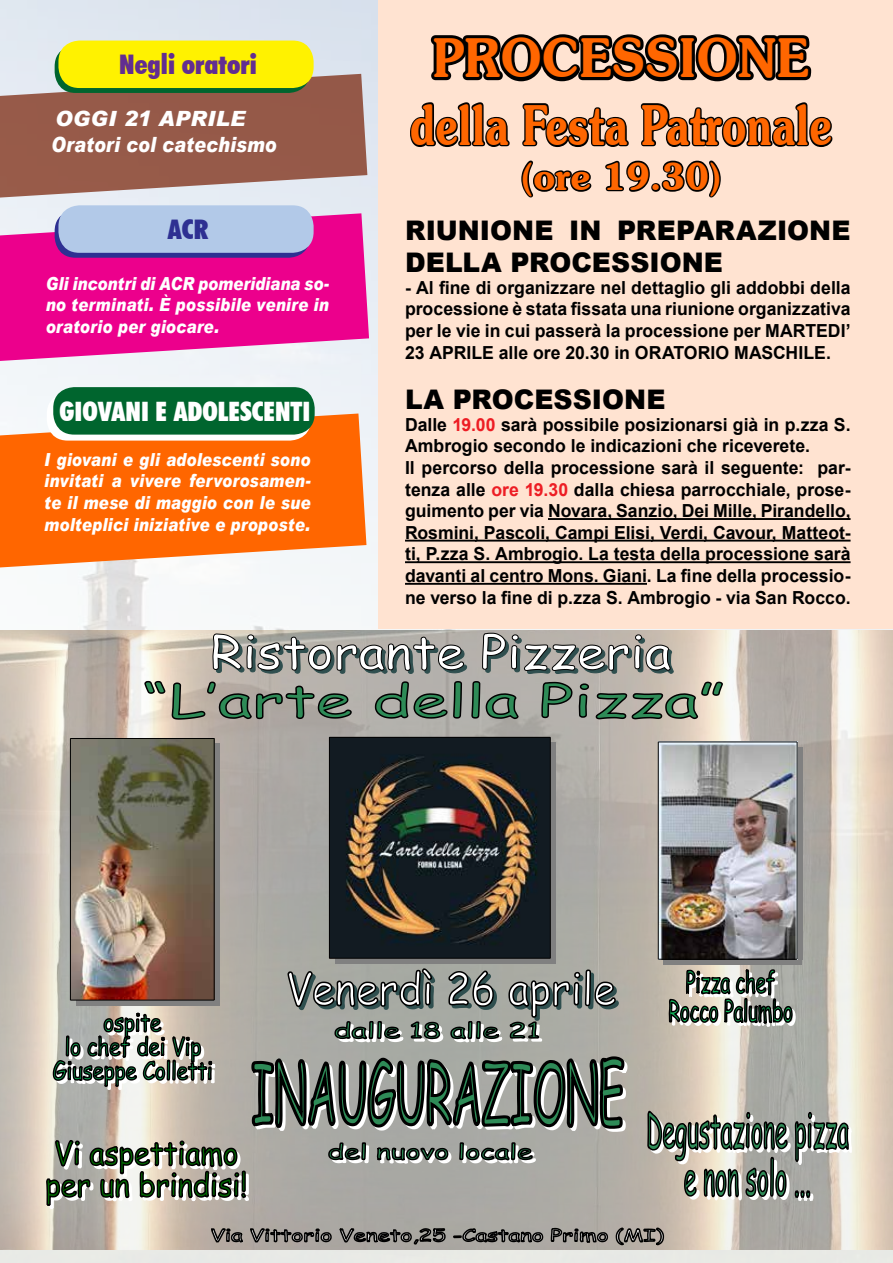
<style>
.page{position:relative;width:893px;height:1263px;background:#fff}
.page>*{position:absolute;margin:0;border:0;box-sizing:border-box;transform-origin:0 0}
.t1{font:600 55.5px "Souvenir IT Cby BT";color:#f60;scale:.75 1}
.t2{font:600 54px "Souvenir IT Cby BT";color:#f60;scale:.9 1}
.t3{font:600 37.5px "Souvenir IT Cby BT";color:#f60}
.t4{font:900 27px/32.4px "Arial";color:#000}
.t5{font:900 condensed 27px "Futura BT";color:#622d91}
.t6{font:900 condensed 27px "Futura BT";color:#2e3092}
.t7{font:900 condensed 26.7px "Futura BT";color:#fff}
.t8{font:italic 900 21px/25.3px "Arial";letter-spacing:.01em;color:#fff}
.t9{font:700 18px/21.6px "Arial";color:#000;text-align:justify}
.t10{font:italic 900 18px/21.6px "Arial";letter-spacing:.01em;color:#fff;text-align:justify;scale:.84 1}
.s1{color:#ed1d24}
</style>
<div class="page">
<img style="left:0;top:0;width:893px;height:1263px">
<div style="left:378px;top:0;width:515px;height:628px;background:#ffe3d1"></div>
<hr style="left:548px;top:518px;width:303px;height:2px;background:#000">
<hr style="left:405px;top:540px;width:445px;height:1px;background:#000">
<hr style="left:405px;top:561px;width:445px;height:2px;background:#000">
<hr style="left:405px;top:583px;width:242px;height:2px;background:#000">
<svg style="left:430px;top:34px;width:382px;height:48px"></svg>
<svg style="left:410px;top:102px;width:100px;height:45px"></svg>
<svg style="left:522px;top:103px;width:107px;height:44px"></svg>
<svg style="left:640px;top:102px;width:193px;height:45px"></svg>
<svg style="left:521px;top:160px;width:71px;height:38px"></svg>
<svg style="left:605px;top:160px;width:116px;height:38px"></svg>
<svg style="left:0;top:74px;width:367px;height:127px;background:#a27164"></svg>
<div style="left:55px;top:45px;width:255px;height:48px;background:#00652e;border-radius:21px"></div>
<div style="left:58px;top:41px;width:256px;height:47px;background:#fff200;border-radius:21px"></div>
<svg style="left:0;top:213px;width:369px;height:148px;background:#ec209a"></svg>
<div style="left:55px;top:210px;width:255px;height:48px;background:#2e3092;border-radius:21px"></div>
<div style="left:58px;top:205px;width:256px;height:48px;background:#b2c9e8;border-radius:21px"></div>
<svg style="left:0;top:413px;width:366px;height:154px;background:#fd751a"></svg>
<div style="left:47px;top:393px;width:264px;height:48px;background:#fff;border-radius:21px"></div>
<div style="left:53px;top:387px;width:262px;height:48px;background:#00652e;border-radius:21px"></div>
<img style="left:0;top:630px;width:893px;height:619px">
<img style="left:45px;top:630px;width:808px;height:621px">
<h3 class="t5" style="left:119px;top:48px;width:139px">Negli oratori</h3>
<p class="t8" style="left:51px;top:106px;width:227px">OGGI 21 aprile<br>Oratori col catechismo</p>
<h3 class="t6" style="left:168px;top:213px;width:15px">ACR</h3>
<p class="t10" style="left:46px;top:272px;width:339px">Gli incontri di ACR pomeridiana so&shy;no terminati. È possibile venire in oratorio per giocare.</p>
<h3 class="t7" style="left:60px;top:395px;width:250px">GIOVANI E ADOLESCENTI</h3>
<p class="t10" style="left:44px;top:448px;width:319px">I giovani e gli adolescenti sono invitati a vivere fervorosamen&shy;te il mese di maggio con le sue molteplici iniziative e proposte.</p>
<h2 class="t2" style="left:433px;top:24px;width:420px">PROCESSIONE</h2>
<h1 class="t1" style="left:410px;top:90px;width:564px">della Festa Patronale</h1>
<h3 class="t3" style="left:520px;top:153px;width:204px">(ore 19.30)</h3>
<h3 class="t4" style="left:405px;top:213px;width:447px">RIUNIONE IN PREPARAZIONE<br>DELLA PROCESSIONE</h3>
<p class="t9" style="left:405px;top:277px;width:447px">- Al fine di organizzare nel dettaglio gli addobbi della processione è stata fissata una riunione organizzativa per le vie in cui passerà la processione per MARTEDI</p>
<p class="t9" style="left:846px;top:320px;width:6px">’</p>
<p class="t9" style="left:405px;top:342px;width:36px">23 APRILE</p>
<p class="t9" style="left:499px;top:342px;width:149px">alle ore 20.30 in ORATORIO</p>
<p class="t9" style="left:734px;top:342px;width:14px">MASC</p>
<p class="t9" style="left:786px;top:342px;width:47px">HILE.</p>
<h3 class="t4" style="left:405px;top:382px;width:262px">LA PROCESSIONE</h3>
<p class="t9" style="left:405px;top:414px;width:447px;text-align:left">Dalle <span class="s1">19.00</span> sarà possibile posizionarsi già in p.zza S.<br>Ambrogio secondo le indicazioni che riceverete.<br>Il percorso della processione sarà il seguente: par&shy;tenza alle <span class="s1">ore 19.30</span> dalla chiesa parrocchiale, prose&shy;guimento per via Novara, Sanzio, Dei Mille, Pirandello, Rosmini, Pascoli, Campi Elisi, Verdi, Cavour, Matteot&shy;ti, P.zza S. Ambrogio. La testa della processione sarà davanti al centro Mons. Giani. La fine della processio&shy;ne verso la fine di p.zza S. Ambrogio - via San Rocco.</p>
</div>
